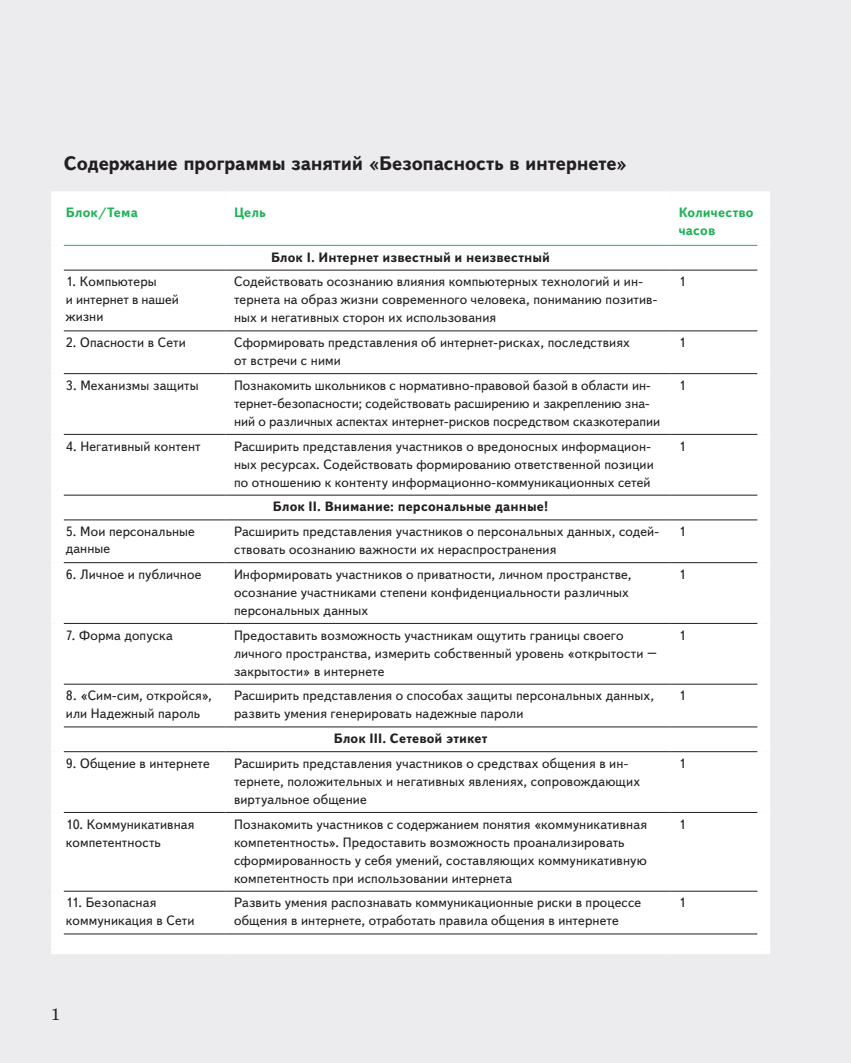
<style>
.page{position:relative;width:851px;height:1063px;background:#fff}
.page>*{position:absolute;margin:0;border:0;box-sizing:border-box;transform-origin:0 0}
.t1{font:700 19.5px "Text Book C";letter-spacing:-.015em;color:#231f20}
.t2{font:16.5px "Century Schlbk Cyr";color:#231f20}
.t3{font:13.5px/18px "Text Book C";letter-spacing:.01em;color:#231f20}
.t4{font:700 13.5px "Text Book C";letter-spacing:.01em;color:#231f20}
.t5{font:700 13.5px/18px "Text Book C";letter-spacing:.01em;color:#21b259}
</style>
<div class="page">
<div style="left:0;top:0;width:850px;height:1063px;background:#ececee"></div>
<div style="left:64px;top:204px;width:693px;height:746px;background:#fff"></div>
<div style="left:51px;top:204px;width:13px;height:41px;background:#fff"></div>
<div style="left:757px;top:204px;width:13px;height:41px;background:#fff"></div>
<div style="left:51px;top:245px;width:13px;height:25px;background:#fff"></div>
<div style="left:757px;top:245px;width:13px;height:25px;background:#fff"></div>
<div style="left:51px;top:270px;width:13px;height:61px;background:#fff"></div>
<div style="left:757px;top:270px;width:13px;height:61px;background:#fff"></div>
<div style="left:51px;top:331px;width:13px;height:43px;background:#fff"></div>
<div style="left:757px;top:331px;width:13px;height:43px;background:#fff"></div>
<div style="left:51px;top:374px;width:13px;height:60px;background:#fff"></div>
<div style="left:757px;top:374px;width:13px;height:60px;background:#fff"></div>
<div style="left:51px;top:434px;width:13px;height:61px;background:#fff"></div>
<div style="left:757px;top:434px;width:13px;height:61px;background:#fff"></div>
<div style="left:51px;top:495px;width:13px;height:25px;background:#fff"></div>
<div style="left:757px;top:495px;width:13px;height:25px;background:#fff"></div>
<div style="left:51px;top:520px;width:13px;height:43px;background:#fff"></div>
<div style="left:757px;top:520px;width:13px;height:43px;background:#fff"></div>
<div style="left:51px;top:563px;width:13px;height:60px;background:#fff"></div>
<div style="left:757px;top:563px;width:13px;height:60px;background:#fff"></div>
<div style="left:51px;top:623px;width:13px;height:61px;background:#fff"></div>
<div style="left:757px;top:623px;width:13px;height:61px;background:#fff"></div>
<div style="left:51px;top:684px;width:13px;height:43px;background:#fff"></div>
<div style="left:757px;top:684px;width:13px;height:43px;background:#fff"></div>
<div style="left:51px;top:727px;width:13px;height:25px;background:#fff"></div>
<div style="left:757px;top:727px;width:13px;height:25px;background:#fff"></div>
<div style="left:51px;top:752px;width:13px;height:60px;background:#fff"></div>
<div style="left:757px;top:752px;width:13px;height:60px;background:#fff"></div>
<div style="left:51px;top:812px;width:13px;height:79px;background:#fff"></div>
<div style="left:757px;top:812px;width:13px;height:79px;background:#fff"></div>
<div style="left:51px;top:891px;width:13px;height:43px;background:#fff"></div>
<div style="left:757px;top:891px;width:13px;height:43px;background:#fff"></div>
<div style="left:51px;top:934px;width:13px;height:16px;background:#fff"></div>
<div style="left:757px;top:934px;width:13px;height:16px;background:#fff"></div>
<hr style="left:64px;top:270px;width:161px;height:1px;background:#231f20">
<hr style="left:225px;top:270px;width:445px;height:1px;background:#231f20">
<hr style="left:670px;top:270px;width:87px;height:1px;background:#231f20">
<hr style="left:64px;top:331px;width:161px;height:1px;background:#231f20">
<hr style="left:225px;top:331px;width:445px;height:1px;background:#231f20">
<hr style="left:670px;top:331px;width:87px;height:1px;background:#231f20">
<hr style="left:64px;top:373px;width:161px;height:1px;background:#231f20">
<hr style="left:225px;top:373px;width:445px;height:1px;background:#231f20">
<hr style="left:670px;top:373px;width:87px;height:1px;background:#231f20">
<hr style="left:64px;top:434px;width:161px;height:1px;background:#231f20">
<hr style="left:225px;top:434px;width:445px;height:1px;background:#231f20">
<hr style="left:670px;top:434px;width:87px;height:1px;background:#231f20">
<hr style="left:64px;top:495px;width:161px;height:1px;background:#231f20">
<hr style="left:225px;top:495px;width:445px;height:1px;background:#231f20">
<hr style="left:670px;top:495px;width:87px;height:1px;background:#231f20">
<hr style="left:64px;top:520px;width:161px;height:1px;background:#231f20">
<hr style="left:225px;top:520px;width:445px;height:1px;background:#231f20">
<hr style="left:670px;top:520px;width:87px;height:1px;background:#231f20">
<hr style="left:64px;top:562px;width:161px;height:1px;background:#231f20">
<hr style="left:225px;top:562px;width:445px;height:1px;background:#231f20">
<hr style="left:670px;top:562px;width:87px;height:1px;background:#231f20">
<hr style="left:64px;top:623px;width:161px;height:1px;background:#231f20">
<hr style="left:225px;top:623px;width:445px;height:1px;background:#231f20">
<hr style="left:670px;top:623px;width:87px;height:1px;background:#231f20">
<hr style="left:64px;top:684px;width:161px;height:1px;background:#231f20">
<hr style="left:225px;top:684px;width:445px;height:1px;background:#231f20">
<hr style="left:670px;top:684px;width:87px;height:1px;background:#231f20">
<hr style="left:64px;top:727px;width:161px;height:1px;background:#231f20">
<hr style="left:225px;top:727px;width:445px;height:1px;background:#231f20">
<hr style="left:670px;top:727px;width:87px;height:1px;background:#231f20">
<hr style="left:64px;top:751px;width:161px;height:1px;background:#231f20">
<hr style="left:225px;top:751px;width:445px;height:1px;background:#231f20">
<hr style="left:670px;top:751px;width:87px;height:1px;background:#231f20">
<hr style="left:64px;top:812px;width:161px;height:1px;background:#231f20">
<hr style="left:225px;top:812px;width:445px;height:1px;background:#231f20">
<hr style="left:670px;top:812px;width:87px;height:1px;background:#231f20">
<hr style="left:64px;top:891px;width:161px;height:1px;background:#231f20">
<hr style="left:225px;top:891px;width:445px;height:1px;background:#231f20">
<hr style="left:670px;top:891px;width:87px;height:1px;background:#231f20">
<div style="left:51px;top:191px;width:174px;height:13px;background:#fff"></div>
<div style="left:225px;top:191px;width:445px;height:13px;background:#fff"></div>
<div style="left:670px;top:191px;width:100px;height:13px;background:#fff"></div>
<hr style="left:64px;top:245px;width:161px;height:1px;background:#21b259">
<hr style="left:225px;top:245px;width:445px;height:1px;background:#21b259">
<hr style="left:670px;top:245px;width:87px;height:1px;background:#21b259">
<hr style="left:64px;top:934px;width:161px;height:1px;background:#231f20">
<hr style="left:225px;top:934px;width:445px;height:1px;background:#231f20">
<hr style="left:670px;top:934px;width:87px;height:1px;background:#231f20">
<hr style="left:51px;top:950px;width:174px;height:4px;background:#fff">
<hr style="left:225px;top:950px;width:445px;height:4px;background:#fff">
<hr style="left:670px;top:950px;width:100px;height:4px;background:#fff">
<hr style="left:850px;top:0;width:1px;height:1063px;background:#ececee">
<h1 class="t1" style="left:64px;top:152px;width:565px">Содержание программы занятий «Безопасность в интернете»</h1>
<p class="t5" style="left:66px;top:203px;width:73px">Блок/Тема</p>
<p class="t5" style="left:234px;top:203px;width:33px">Цель</p>
<p class="t5" style="left:678px;top:203px;width:76px">Количество часов</p>
<p class="t4" style="left:271px;top:249px;width:280px">Блок I. Интернет известный и неизвестный</p>
<p class="t3" style="left:66px;top:273px;width:114px">1. Компьютеры<br>и интернет в нашей</p>
<p class="t3" style="left:66px;top:308px;width:39px">жизни</p>
<p class="t3" style="left:234px;top:273px;width:425px">Содействовать осознанию влияния компьютерных технологий и ин&shy;тернета на образ жизни современного человека, пониманию позитив&shy;ных и негативных сторон их использования</p>
<p class="t3" style="left:678px;top:273px;width:9px">1</p>
<p class="t3" style="left:66px;top:334px;width:121px">2. Опасности в Сети</p>
<p class="t3" style="left:234px;top:334px;width:397px">Сформировать представления об интернет-рисках, последствиях от встречи с ними</p>
<p class="t3" style="left:678px;top:334px;width:9px">1</p>
<p class="t3" style="left:66px;top:376px;width:134px">3. Механизмы защиты</p>
<p class="t3" style="left:234px;top:376px;width:427px">Познакомить школьников с нормативно-правовой базой в области ин&shy;тернет-безопасности; содействовать расширению и закреплению зна&shy;ний о различных аспектах интернет-рисков посредством сказкотерапии</p>
<p class="t3" style="left:678px;top:376px;width:9px">1</p>
<p class="t3" style="left:66px;top:437px;width:136px">4. Негативный контент</p>
<p class="t3" style="left:234px;top:437px;width:421px">Расширить представления участников о вредоносных информацион&shy;ных ресурсах. Содействовать формированию ответственной позиции по отношению к контенту информационно-коммуникационных сетей</p>
<p class="t3" style="left:678px;top:437px;width:9px">1</p>
<p class="t4" style="left:273px;top:499px;width:277px">Блок II. Внимание: персональные данные!</p>
<p class="t3" style="left:66px;top:523px;width:130px;line-height:16.6px">5. Мои персональные данные</p>
<p class="t3" style="left:234px;top:523px;width:426px">Расширить представления участников о персональных данных, содей&shy;ствовать осознанию важности их нераспространения</p>
<p class="t3" style="left:678px;top:523px;width:9px">1</p>
<p class="t3" style="left:66px;top:566px;width:137px">6. Личное и публичное</p>
<p class="t3" style="left:234px;top:566px;width:399px">Информировать участников о приватности, личном пространстве, осознание участниками степени конфиденциальности различных персональных данных</p>
<p class="t3" style="left:678px;top:566px;width:9px">1</p>
<p class="t3" style="left:66px;top:626px;width:108px">7. Форма допуска</p>
<p class="t3" style="left:234px;top:626px;width:424px">Предоставить возможность участникам ощутить границы своего личного пространства, измерить собственный уровень «открытости – закрытости» в интернете</p>
<p class="t3" style="left:678px;top:626px;width:9px">1</p>
<p class="t3" style="left:66px;top:687px;width:147px">8. «Сим-сим, откройся», или Надежный пароль</p>
<p class="t3" style="left:234px;top:687px;width:421px">Расширить представления о способах защиты персональных данных, развить умения генерировать надежные пароли</p>
<p class="t3" style="left:678px;top:687px;width:9px">1</p>
<p class="t4" style="left:334px;top:731px;width:155px">Блок III. Сетевой этикет</p>
<p class="t3" style="left:66px;top:755px;width:145px">9. Общение в интернете</p>
<p class="t3" style="left:234px;top:755px;width:407px">Расширить представления участников о средствах общения в ин&shy;тернете, положительных и негативных явлениях, сопровождающих виртуальное общение</p>
<p class="t3" style="left:678px;top:755px;width:9px">1</p>
<p class="t3" style="left:66px;top:815px;width:130px">10. Коммуникативная компетентность</p>
<p class="t3" style="left:234px;top:815px;width:414px">Познакомить участников с содержанием понятия «коммуникативная компетентность». Предоставить возможность проанализировать сформированность у себя умений, составляющих коммуникативную компетентность при использовании интернета</p>
<p class="t3" style="left:678px;top:815px;width:9px">1</p>
<p class="t3" style="left:66px;top:894px;width:130px">11. Безопасная коммуникация в Сети</p>
<p class="t3" style="left:234px;top:894px;width:408px">Развить умения распознавать коммуникационные риски в процессе общения в интернете, отработать правила общения в интернете</p>
<p class="t3" style="left:678px;top:894px;width:9px">1</p>
<p class="t2" style="left:51px;top:1004px;width:11px">1</p>
</div>
